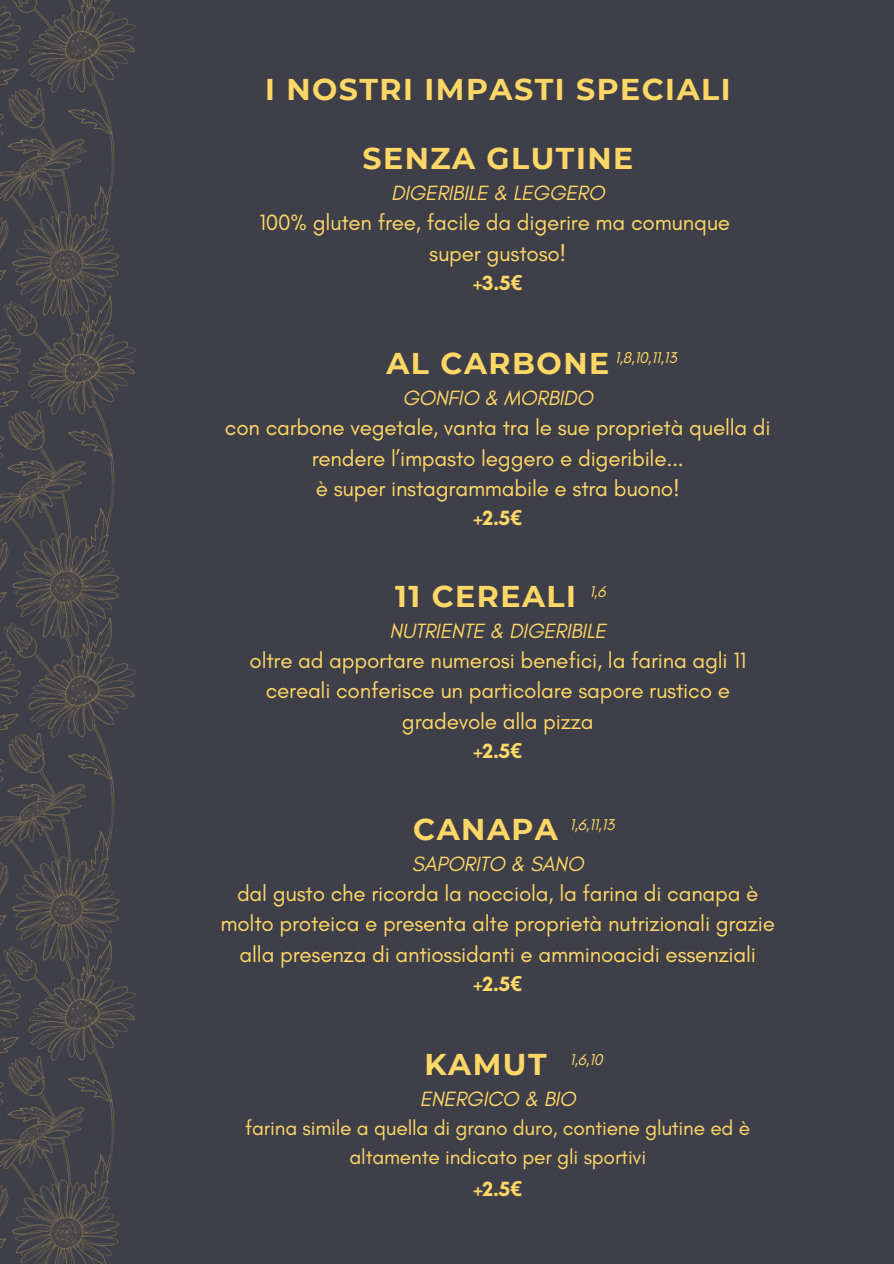
<style>
.page{position:relative;width:894px;height:1264px;background:#fff}
.page>*{position:absolute;margin:0;border:0;box-sizing:border-box;transform-origin:0 0}
.t1{font:700 30px "Montserrat";letter-spacing:.05em;color:#fed766}
.t2{font:22.5px/30.3px "Glacial Indifference";letter-spacing:-.01em;color:#fed766;text-align:center}
.t3{font:21px/29.2px "Glacial Indifference";letter-spacing:-.01em;color:#fed766;text-align:center}
.t4{font:italic 21px "Glacial Indifference";letter-spacing:-.01em;color:#fed766}
.t5{font:700 21px "Glacial Indifference";color:#fed766}
.t6{font:italic 16.05px "Glacial Indifference";letter-spacing:-.01em;color:#fed766}
.s1{font-family:"Noto Sans"}
.s2{font-style:italic}
</style>
<div class="page">
<div style="left:0;top:0;width:893px;height:1263px;background:#3f3f49"></div>
<img style="left:0;top:365px;width:137px;height:898px">
<img style="left:0;top:0;width:137px;height:365px">
<p class="t1" style="left:265px;top:71px;width:467px">I NOSTRI IMPASTI SPECIALI</p>
<p class="t1" style="left:362px;top:140px;width:272px">SENZA GLUTINE</p>
<h1 class="t4" style="left:391px;top:180px;width:215px">DIGERIBILE &amp; LEGGERO</h1>
<h1 class="t2" style="left:259px;top:207px;width:472px">100% gluten free, facile da digerire ma comunque super gustoso!</h1>
<p class="t5" style="left:473px;top:270px;width:51px">+3.5<span class="s1">€</span></p>
<h3 class="t6" style="left:614px;top:347px;width:63px">1,8,10,11,13</h3>
<h1 class="t1" style="left:386px;top:345px;width:224px">AL CARBONE</h1>
<h3 class="t4" style="left:402px;top:385px;width:192px">GONFIO &amp; MORBIDO</h3>
<h3 class="t2" style="left:225px;top:412px;width:547px">con carbone vegetale, vanta tra le sue proprietà quella di rendere l’impasto leggero e digeribile...<br>è super instagrammabile e stra buono!</h3>
<h1 class="t5" style="left:473px;top:505px;width:50px">+2.5<span class="s1">€</span></h1>
<h2 class="t1" style="left:395px;top:577px;width:182px">11 CEREALI</h2>
<h1 class="t6" style="left:589px;top:581px;width:18px">1,6</h1>
<h2 class="t4" style="left:389px;top:617px;width:218px">NUTRIENTE &amp; DIGERIBILE</h2>
<h2 class="t2" style="left:249px;top:645px;width:498px">oltre ad apportare numerosi benefici, la farina agli 11 cereali conferisce un particolare sapore rustico e gradevole alla pizza</h2>
<h2 class="t5" style="left:473px;top:738px;width:50px">+2.5<span class="s1">€</span></h2>
<p class="t1" style="left:413px;top:810px;width:146px">CANAPA</p>
<h3 class="t6" style="left:569px;top:814px;width:46px">1,6,11,13</h3>
<h1 class="t4" style="left:412px;top:850px;width:173px">SAPORITO &amp; SANO</h1>
<h1 class="t2" style="left:220px;top:878px;width:556px">dal gusto che ricorda la nocciola, la farina di canapa è molto proteica e presenta alte proprietà nutrizionali grazie alla presenza di antiossidanti e amminoacidi essenziali</h1>
<h3 class="t5" style="left:473px;top:971px;width:50px">+2.5<span class="s1">€</span></h3>
<h2 class="t1" style="left:424px;top:1045px;width:123px">KAMUT</h2>
<h1 class="t6" style="left:569px;top:1049px;width:34px">1,6,10</h1>
<p class="t3" style="left:245px;top:1083px;width:506px"><span class="s2">ENERGICO &amp; BIO<br></span>farina simile a quella di grano duro, contiene glutine ed è altamente indicato per gli sportivi</p>
<p class="t5" style="left:473px;top:1176px;width:50px">+2.5<span class="s1">€</span></p>
</div>
